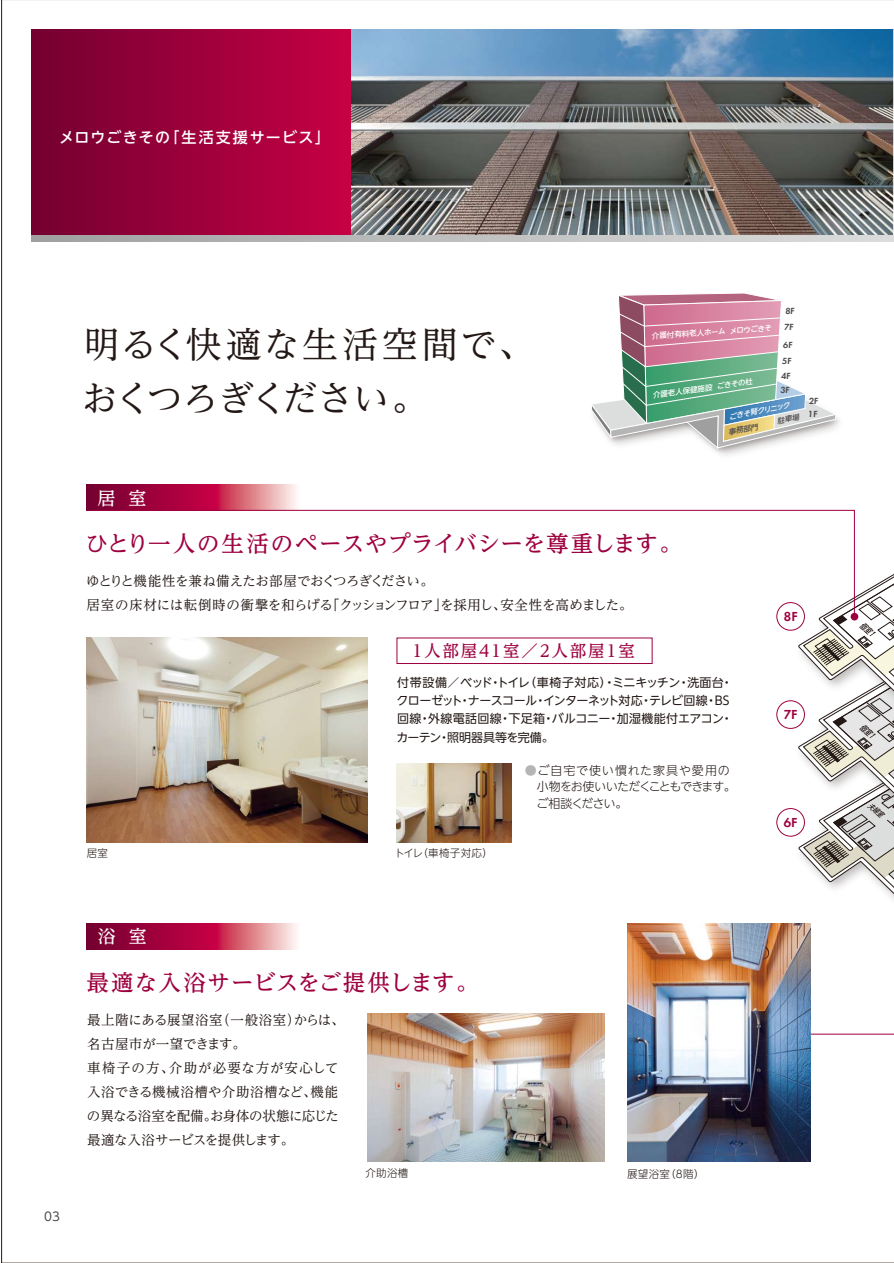
<style>
.page{position:relative;width:894px;height:1263px;background:#fff}
.page>*{position:absolute;margin:0;border:0;box-sizing:border-box;transform-origin:0 0}
.t1{font:36px/54px "UD Reimin Pro";color:#231815}
.t2{font:500 22.5px "UD Reimin Pro";letter-spacing:.025em;color:#9e003f}
.t3{font:500 22.5px "UD Reimin Pro";letter-spacing:.05em;color:#9e003f}
.t4{font:500 18px "UD Reimin Pro";color:#fff}
.t5{font:500 16.5px "UD Reimin Pro";letter-spacing:.11em;color:#9e003f}
.t6{font:500 15px "UD Shin Go NT Pro";letter-spacing:.085em;color:#fff}
.t7{font:13.5px/24px "UD Reimin Pro";letter-spacing:-.01em;color:#231815}
.t8{font:13.5px "Futura Dem Bld";color:#9e003f}
.t9{font:12px/18px "UD Shin Go NT Pro";letter-spacing:-.03em;color:#231815}
.t10{font:300 12px/16.5px "UD Shin Go NT Pro";letter-spacing:-.03em;color:#231815}
.t11{font:12px "UD Shin Go NT Pro";color:#4c4948}
.t12{font:300 10.5px "UD Shin Go NT Pro";letter-spacing:.03em;color:#231815}
.t13{font:9.15px/16.2px "Futura Dem Bld";color:#4c4948}
.t14{font:500 7.5px "UD Shin Go NT Pro";color:#fff}
.t15{font:italic 500 7.2px/14.9px "UD Shin Go NT Pro";color:#fff}
.s1{color:#4c4948}
.s2{color:#b5b5b6}
</style>
<div class="page">
<img style="left:1px;top:0;width:893px;height:1262px">
<svg style="left:590px;top:292px;width:248px;height:157px"></svg>
<p class="t6" style="left:59px;top:125px;width:272px">メロウごきその「生活支援サービス」</p>
<p class="t1" style="left:82px;top:316px;width:454px">明るく快適な生活空間で、おくつろぎください。</p>
<p class="t13" style="left:784px;top:303px;width:13px">8F<br>7F</p>
<p class="t13" style="left:782px;top:337px;width:13px">6F<br>5F</p>
<p class="t13" style="left:780px;top:369px;width:13px;line-height:14.7px">4F<br>3F</p>
<p class="t14" style="left:651px;top:330px;width:122px;rotate:-4deg">介護付有料老人ホーム メロウごきそ</p>
<p class="t14" style="left:652px;top:389px;width:102px;rotate:-8deg">介護老人保健施設 ごきその杜</p>
<p class="t15" style="left:724px;top:410px;width:67px;text-indent:4px;rotate:-11deg">ごきそ腎クリニック<span class="s1">事務部門</span></p>
<p class="t13" style="left:808px;top:395px;width:13px;line-height:12.8px">2F<br>1F</p>
<p class="t4" style="left:97px;top:483px;width:51px">居 室</p>
<p class="t2" style="left:85px;top:525px;width:598px">ひとり一人の生活のペースやプライバシーを尊重します。</p>
<p class="t7" style="left:86px;top:568px;width:548px">ゆとりと機能性を兼ね備えたお部屋でおくつろぎください。<br>居室の床材には転倒時の衝撃を和らげる「クッションフロア」を採用し、安全性を高めました。</p>
<p class="t5" style="left:409px;top:637px;width:227px">１人部屋41室／2人部屋1室</p>
<p class="t9" style="left:396px;top:673px;width:338px">付帯設備／ベッド・トイレ（車椅子対応）・ミニキッチン・洗面台・クローゼット・ナースコール・インターネット対応・テレビ回線・BS回線・外線電話回線・下足箱・バルコニー・加湿機能付エアコン・カーテン・照明器具等を完備。</p>
<p class="t10" style="left:536px;top:761px;width:201px;text-indent:-12px"><span class="s2">●</span>ご自宅で使い慣れた家具や愛用の小物をお使いいただくこともできます。ご相談ください。</p>
<p class="t12" style="left:87px;top:844px;width:23px">居室</p>
<p class="t12" style="left:395px;top:844px;width:100px">トイレ（車椅子対応）</p>
<p class="t8" style="left:783px;top:607px;width:16px">8F</p>
<p class="t8" style="left:784px;top:706px;width:15px">7F</p>
<p class="t8" style="left:783px;top:813px;width:16px">6F</p>
<p class="t11" style="left:44px;top:1206px;width:17px">03</p>
<p class="t4" style="left:98px;top:921px;width:51px">浴 室</p>
<p class="t3" style="left:87px;top:963px;width:394px">最適な入浴サービスをご提供します。</p>
<p class="t7" style="left:87px;top:1007px;width:259px">最上階にある展望浴室（一般浴室）からは、名古屋市が一望できます。<br>車椅子の方、介助が必要な方が安心して入浴できる機械浴槽や介助浴槽など、機能の異なる浴室を配備。お身体の状態に応じた最適な入浴サービスを提供します。</p>
<p class="t12" style="left:365px;top:1164px;width:44px">介助浴槽</p>
<p class="t12" style="left:627px;top:1165px;width:79px">展望浴室（8階）</p>
</div>
